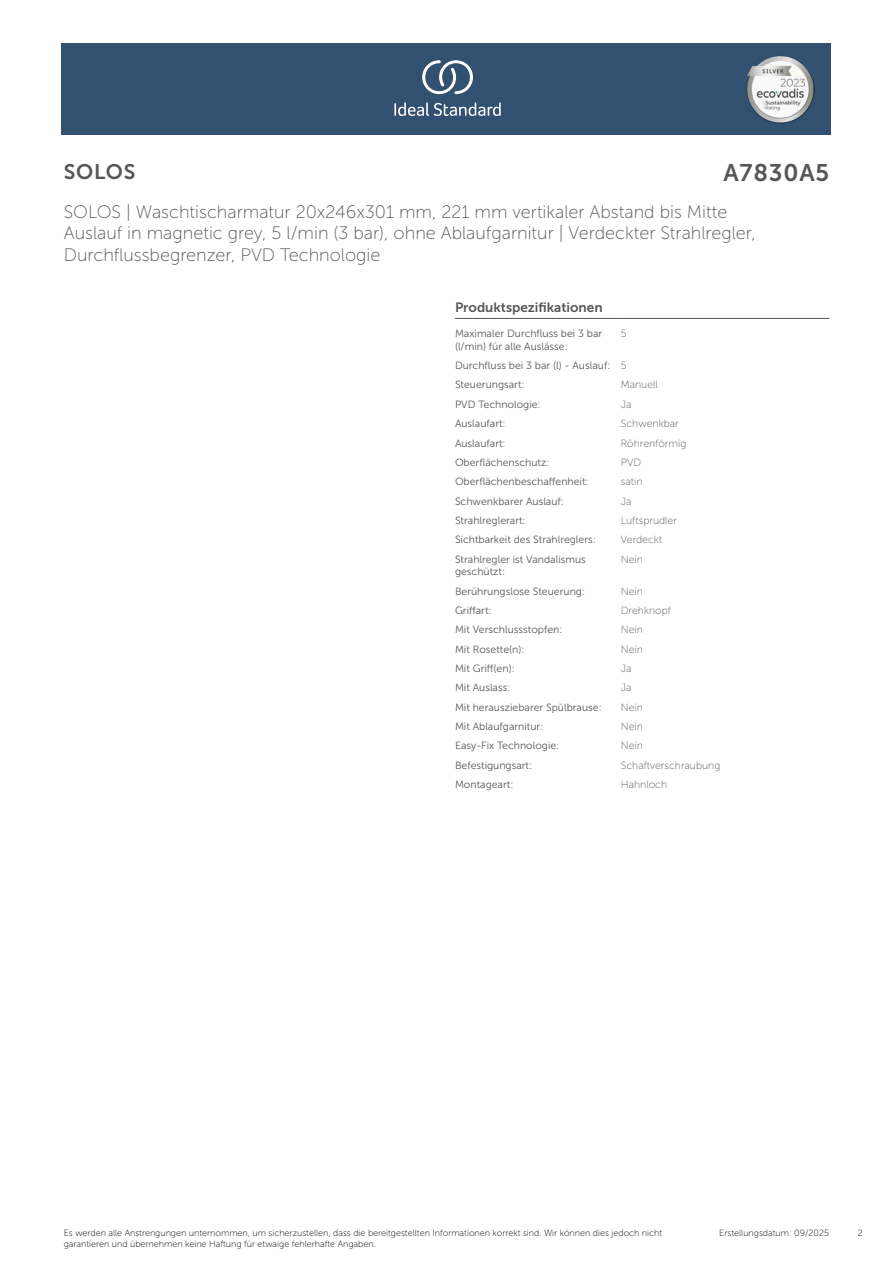
<style>
.page{position:relative;width:893px;height:1263px;background:#fff}
.page>*{position:absolute;margin:0;border:0;box-sizing:border-box;transform-origin:0 0}
.t1{font:24px "Museo Sans 700";letter-spacing:.035em;color:#575756}
.t2{font:21px "Museo Sans 700";letter-spacing:.035em;color:#575756}
.t3{font:18px/21.6px "Museo Sans 100";color:#575756}
.head_9pt{font:13.5px "Museo Sans 700";color:#575756}
.head_general{font:10.5px/12.6px "Museo Sans 300";color:#575756}
.value_general{font:10.5px "Museo Sans 100";color:#575756}
.t4{font:9px/10.8px "Museo Sans 100";color:#000}
</style>
<div class="page">
<div style="left:62px;top:43px;width:769px;height:91px;background:#325070"></div>
<hr style="left:455px;top:318px;width:166px;height:1px;background:#575756">
<hr style="left:621px;top:318px;width:208px;height:1px;background:#575756">
<svg style="left:394px;top:102px;width:107px;height:14px"></svg>
<svg style="left:422px;top:60px;width:51px;height:34px"></svg>
<img style="left:746px;top:56px;width:68px;height:67px">
<h2 class="t2" style="left:64px;top:160px;width:73px">SOLOS</h2>
<h1 class="t1" style="left:723px;top:160px;width:107px">A7830A5</h1>
<h3 class="t3" style="left:64px;top:201px;width:693px">SOLOS | Waschtischarmatur 20x246x301 mm, 221 mm vertikaler Abstand bis Mitte<br>Auslauf in magnetic grey, 5 l/min (3 bar), ohne Ablaufgarnitur | Verdeckter Strahlregler,<br>Durchflussbegrenzer, PVD Technologie</h3>
<h2 class="head_9pt" style="left:455px;top:300px;width:149px">Produktspezifikationen</h2>
<h3 class="head_general" style="left:455px;top:327px;width:149px">Maximaler Durchfluss bei 3 bar (l/min) für alle Auslässe:</h3>
<p class="value_general" style="left:621px;top:328px;width:7px">5</p>
<h3 class="head_general" style="left:455px;top:359px;width:157px">Durchfluss bei 3 bar (l) - Auslauf:</h3>
<p class="value_general" style="left:621px;top:360px;width:7px">5</p>
<h3 class="head_general" style="left:455px;top:379px;width:71px">Steuerungsart:</h3>
<p class="value_general" style="left:621px;top:379px;width:39px">Manuell</p>
<h3 class="head_general" style="left:455px;top:398px;width:87px">PVD Technologie:</h3>
<p class="value_general" style="left:621px;top:399px;width:12px">Ja</p>
<h3 class="head_general" style="left:455px;top:417px;width:52px">Auslaufart:</h3>
<p class="value_general" style="left:621px;top:418px;width:59px">Schwenkbar</p>
<h3 class="head_general" style="left:455px;top:437px;width:52px">Auslaufart:</h3>
<p class="value_general" style="left:621px;top:437px;width:67px">Röhrenförmig</p>
<h3 class="head_general" style="left:455px;top:456px;width:96px">Oberflächenschutz:</h3>
<p class="value_general" style="left:621px;top:457px;width:22px">PVD</p>
<h3 class="head_general" style="left:455px;top:475px;width:135px">Oberflächenbeschaffenheit:</h3>
<p class="value_general" style="left:621px;top:476px;width:23px">satin</p>
<h3 class="head_general" style="left:455px;top:495px;width:110px">Schwenkbarer Auslauf:</h3>
<p class="value_general" style="left:621px;top:495px;width:12px">Ja</p>
<h3 class="head_general" style="left:455px;top:514px;width:72px">Strahlreglerart:</h3>
<p class="value_general" style="left:621px;top:515px;width:58px">Luftsprudler</p>
<h3 class="head_general" style="left:455px;top:533px;width:142px">Sichtbarkeit des Strahlreglers:</h3>
<p class="value_general" style="left:621px;top:534px;width:43px">Verdeckt</p>
<h3 class="head_general" style="left:455px;top:553px;width:132px">Strahlregler ist Vandalismus geschützt:</h3>
<p class="value_general" style="left:621px;top:553px;width:24px">Nein</p>
<h3 class="head_general" style="left:455px;top:585px;width:132px">Berührungslose Steuerung:</h3>
<p class="value_general" style="left:621px;top:585px;width:24px">Nein</p>
<h3 class="head_general" style="left:455px;top:604px;width:38px">Griffart:</h3>
<p class="value_general" style="left:621px;top:605px;width:52px">Drehknopf</p>
<h3 class="head_general" style="left:455px;top:623px;width:109px">Mit Verschlussstopfen:</h3>
<p class="value_general" style="left:621px;top:624px;width:24px">Nein</p>
<h3 class="head_general" style="left:455px;top:643px;width:71px">Mit Rosette(n):</h3>
<p class="value_general" style="left:621px;top:643px;width:24px">Nein</p>
<h3 class="head_general" style="left:455px;top:662px;width:61px">Mit Griff(en):</h3>
<p class="value_general" style="left:621px;top:663px;width:12px">Ja</p>
<h3 class="head_general" style="left:455px;top:681px;width:57px">Mit Auslass:</h3>
<p class="value_general" style="left:621px;top:682px;width:12px">Ja</p>
<h3 class="head_general" style="left:455px;top:701px;width:148px">Mit herausziebarer Spülbrause:</h3>
<p class="value_general" style="left:621px;top:702px;width:24px">Nein</p>
<h3 class="head_general" style="left:455px;top:720px;width:90px">Mit Ablaufgarnitur:</h3>
<p class="value_general" style="left:621px;top:721px;width:24px">Nein</p>
<h3 class="head_general" style="left:455px;top:740px;width:106px">Easy-Fix Technologie:</h3>
<p class="value_general" style="left:621px;top:740px;width:24px">Nein</p>
<h3 class="head_general" style="left:455px;top:759px;width:79px">Befestigungsart:</h3>
<p class="value_general" style="left:621px;top:760px;width:101px">Schaftverschraubung</p>
<h3 class="head_general" style="left:455px;top:778px;width:60px">Montageart:</h3>
<p class="value_general" style="left:621px;top:779px;width:48px">Hahnloch</p>
<p class="t4" style="left:64px;top:1227px;width:600px">Es werden alle Anstrengungen unternommen, um sicherzustellen, dass die bereitgestellten Informationen korrekt sind. Wir können dies jedoch nicht garantieren und übernehmen keine Haftung für etwaige fehlerhafte Angaben.</p>
<p class="t4" style="left:719px;top:1227px;width:111px">Erstellungsdatum: 09/2025</p>
<p class="t4" style="left:858px;top:1227px;width:7px">2</p>
</div>
